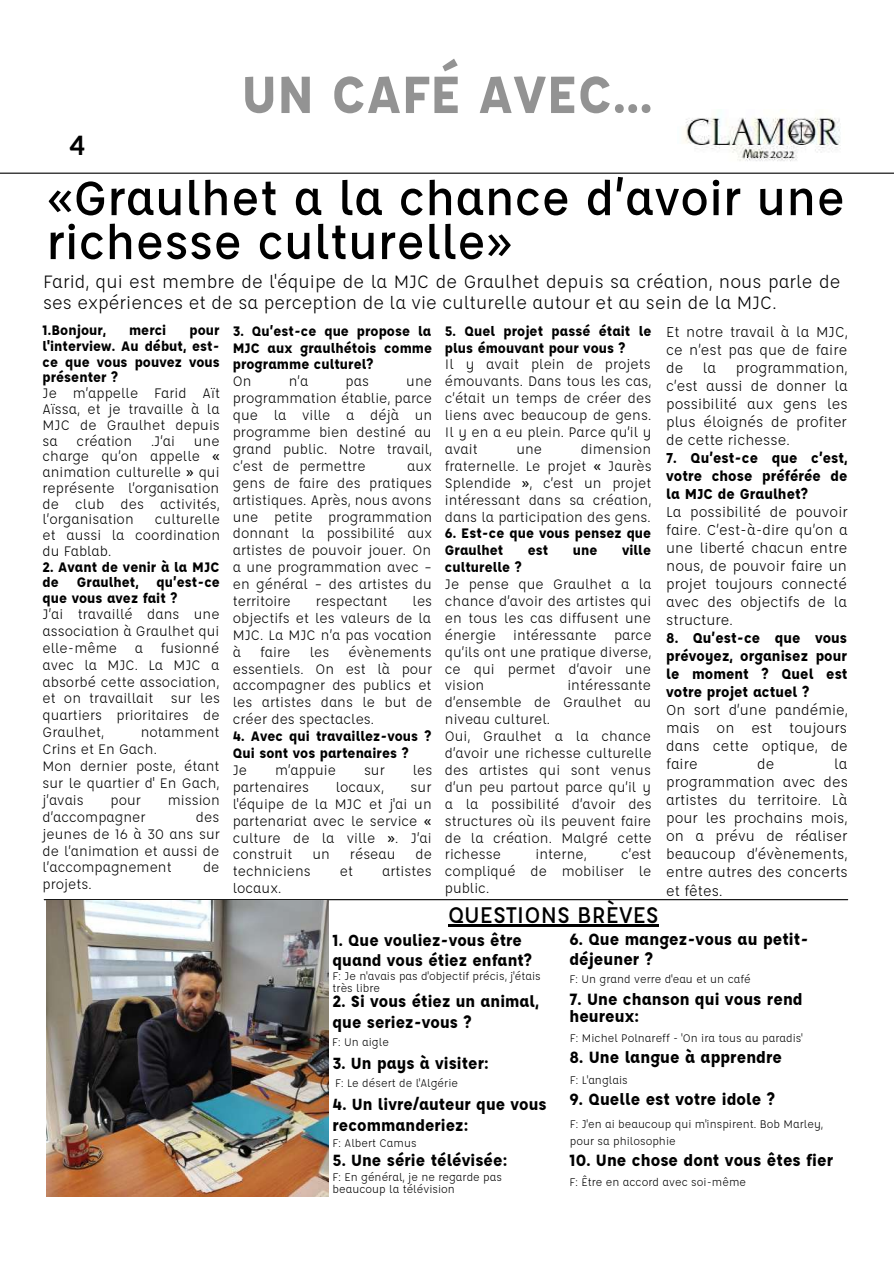
<style>
.page{position:relative;width:894px;height:1264px;background:#fff}
.page>*{position:absolute;margin:0;border:0;box-sizing:border-box;transform-origin:0 0}
.t1{font:700 57px "Affogato";color:#939393}
.t2{font:500 52.5px/44px "Affogato";color:#000}
.t3{font:800 26.25px "Lato";color:#000}
.t4{font:500 24.75px "Affogato";color:#000}
.t5{font:19.5px/21.5px "Affogato";color:#000}
.t6{font:700 17.85px/20.2px "Affogato";color:#000}
.t7{font:700 17.7px/20.5px "Affogato";color:#000}
.t8{font:15.6px/18px "Affogato";color:#000;text-align:justify}
.t9{font:700 15.6px/18px "Affogato";color:#000;text-align:justify}
.t10{font:15px/17px "Affogato";color:#000;text-align:justify}
.t11{font:700 15px/15.8px "Affogato";color:#000;text-align:justify}
.t12{font:12px/12px "Affogato";color:#000}
.s1{font-family:"Noto Sans";font-weight:400}
.s2{font-family:"Noto Sans"}
</style>
<div class="page">
<hr style="left:0;top:173px;width:893px;height:1px;background:#000">
<hr style="left:44px;top:899px;width:803px;height:1px;background:#000">
<img style="left:47px;top:900px;width:281px;height:296px">
<hr style="left:448px;top:924px;width:210px;height:3px;background:#000">
<img style="left:685px;top:117px;width:156px;height:45px">
<h3 class="t3" style="left:70px;top:129px;width:17px">4</h3>
<h1 class="t1" style="left:241px;top:58px;width:412px">UN CAFÉ AVEC...</h1>
<h2 class="t2" style="left:47px;top:174px;width:800px"><span class="s1">«</span>Graulhet a la chance d’avoir une richesse culturelle<span class="s1">»</span></h2>
<h3 class="t5" style="left:43px;top:270px;width:798px">Farid, qui est membre de l'équipe de la MJC de Graulhet depuis sa création, nous parle de ses expériences et de sa perception de la vie culturelle autour et au sein de la MJC.</h3>
<p class="t11" style="left:43px;top:322px;width:65px">1.Bonjour,</p>
<p class="t11" style="left:129px;top:322px;width:39px">merci</p>
<p class="t11" style="left:43px;top:322px;width:179px;text-indent:147px">pour l'interview. Au début, est&shy;ce que vous pouvez vous présenter ?</p>
<p class="t10" style="left:43px;top:385px;width:179px;line-height:15.8px">Je m’appelle Farid Aït Aïssa, et je travaille à la MJC de Graulhet depuis sa</p>
<p class="t10" style="left:77px;top:431px;width:57px">création</p>
<p class="t10" style="left:151px;top:431px;width:26px">.J’ai</p>
<p class="t10" style="left:43px;top:432px;width:179px;line-height:15.8px;text-indent:151px">une charge qu’on appelle <span class="s2">« </span>animation culturelle <span class="s2">»</span> qui représente l’organisation de club des activités, l’organisation</p>
<p class="t10" style="left:43px;top:511px;width:179px;line-height:15.8px;text-indent:112px">culturelle et aussi la coordination du Fablab.</p>
<p class="t11" style="left:43px;top:558px;width:179px">2. Avant de venir à la MJC de Graulhet, qu’est-ce que vous avez fait ?</p>
<p class="t10" style="left:43px;top:605px;width:179px">J’ai travaillé dans une association à Graulhet qui elle-même a fusionné avec la MJC. La MJC a absorbé cette association, et on travaillait sur les quartiers prioritaires de Graulhet,</p>
<p class="t10" style="left:43px;top:723px;width:178px;text-align:left;text-indent:98px">notamment<br>Crins et En Gach.<br>Mon dernier poste, étant sur le quartier d' En Gach, j’avais</p>
<p class="t10" style="left:111px;top:790px;width:32px">pour</p>
<p class="t10" style="left:168px;top:790px;width:54px">mission</p>
<p class="t10" style="left:43px;top:807px;width:104px">d’accompagner</p>
<p class="t10" style="left:43px;top:807px;width:179px;text-indent:153px">des jeunes de 16 à 30 ans sur de l’animation et aussi de l’accompagnement</p>
<p class="t10" style="left:203px;top:858px;width:18px">de</p>
<p class="t10" style="left:43px;top:875px;width:51px">projets.</p>
<p class="t11" style="left:233px;top:321px;width:201px;line-height:17px">3. Qu’est-ce que propose la MJC aux graulhétois comme programme culturel?</p>
<p class="t10" style="left:233px;top:372px;width:20px">On</p>
<p class="t10" style="left:289px;top:372px;width:21px">n’a</p>
<p class="t10" style="left:345px;top:372px;width:25px">pas</p>
<p class="t10" style="left:233px;top:372px;width:201px;text-indent:173px">une programmation établie, parce que la ville a déjà un programme bien destiné au grand public. Notre travail, c’est de permettre</p>
<p class="t10" style="left:233px;top:457px;width:201px;text-indent:174px">aux gens de faire des pratiques artistiques. Après, nous avons une petite programmation donnant la possibilité aux artistes de pouvoir jouer. On a une programmation avec – en général – des artistes du territoire</p>
<p class="t10" style="left:233px;top:592px;width:201px;text-indent:180px">les objectifs et les valeurs de la MJC. La MJC n’a pas vocation à</p>
<p class="t10" style="left:316px;top:592px;width:73px">respectant</p>
<p class="t10" style="left:233px;top:642px;width:201px;text-indent:116px">évènements essentiels. On est là pour accompagner des publics et les artistes dans le but de créer des spectacles.</p>
<p class="t11" style="left:233px;top:727px;width:200px;line-height:17px">4. Avec qui travaillez-vous ?<br>Qui sont vos partenaires ?</p>
<p class="t10" style="left:233px;top:761px;width:16px">Je</p>
<p class="t10" style="left:275px;top:761px;width:63px">m’appuie</p>
<p class="t10" style="left:364px;top:761px;width:22px">sur</p>
<p class="t10" style="left:412px;top:761px;width:21px">les</p>
<p class="t10" style="left:233px;top:777px;width:78px">partenaires</p>
<p class="t10" style="left:335px;top:777px;width:50px">locaux,</p>
<p class="t10" style="left:260px;top:642px;width:32px">faire</p>
<p class="t10" style="left:309px;top:642px;width:21px">les</p>
<p class="t10" style="left:233px;top:777px;width:200px;text-indent:178px">sur l'équipe de la MJC et j'ai un partenariat avec le service <span class="s2">« </span>culture de la ville <span class="s2">»</span>. J’ai construit</p>
<p class="t10" style="left:312px;top:845px;width:19px">un</p>
<p class="t10" style="left:350px;top:845px;width:47px">réseau</p>
<p class="t10" style="left:415px;top:845px;width:18px">de</p>
<p class="t10" style="left:233px;top:862px;width:80px">techniciens</p>
<p class="t10" style="left:340px;top:862px;width:15px">et</p>
<p class="t10" style="left:382px;top:862px;width:51px">artistes</p>
<p class="t10" style="left:233px;top:879px;width:50px">locaux.</p>
<p class="t11" style="left:445px;top:321px;width:208px;line-height:17px">5. Quel projet passé était le plus émouvant pour vous ?</p>
<p class="t10" style="left:445px;top:355px;width:208px">Il y avait plein de projets émouvants. Dans tous les cas, c’était un temps de créer des liens avec beaucoup de gens.<br>Il y en a eu plein. Parce qu’il y avait</p>
<p class="t10" style="left:445px;top:440px;width:208px;text-indent:136px">dimension fraternelle. Le projet <span class="s2">«</span> Jaurès Splendide <span class="s2">»</span>, c’est un projet intéressant dans sa création, dans la participation des gens.</p>
<p class="t11" style="left:445px;top:524px;width:208px;line-height:17px">6. Est-ce que vous pensez que<br>Graulhet</p>
<p class="t10" style="left:516px;top:440px;width:27px">une</p>
<p class="t11" style="left:527px;top:542px;width:22px">est</p>
<p class="t11" style="left:572px;top:542px;width:26px">une</p>
<p class="t11" style="left:622px;top:542px;width:31px">ville</p>
<p class="t11" style="left:445px;top:559px;width:78px">culturelle ?</p>
<p class="t10" style="left:445px;top:575px;width:208px">Je pense que Graulhet a la chance d’avoir des artistes qui en tous les cas diffusent une énergie intéressante parce qu’ils ont une pratique diverse, ce qui permet d’avoir une vision</p>
<p class="t10" style="left:445px;top:676px;width:208px;text-align:left;text-indent:122px">intéressante d’ensemble de Graulhet au niveau culturel.<br>Oui, Graulhet a la chance d’avoir une richesse culturelle des artistes qui sont venus d’un peu partout parce qu’il y a la possibilité d’avoir des structures où ils peuvent faire de la création. Malgré cette richesse</p>
<p class="t10" style="left:445px;top:845px;width:208px;text-indent:176px">c’est compliqué de mobiliser le public.</p>
<p class="t10" style="left:535px;top:845px;width:52px">interne,</p>
<h3 class="t4" style="left:448px;top:898px;width:212px">QUESTIONS BRÈVES</h3>
<p class="t8" style="left:666px;top:322px;width:183px">Et notre travail à la MJC, ce n’est pas que de faire de la</p>
<p class="t8" style="left:666px;top:358px;width:183px;text-indent:70px">programmation, c’est aussi de donner la possibilité aux gens les plus éloignés de profiter de cette richesse.</p>
<p class="t9" style="left:666px;top:448px;width:183px">7. Qu’est-ce que c’est, votre chose préférée de la MJC de Graulhet?</p>
<p class="t8" style="left:666px;top:502px;width:183px">La possibilité de pouvoir faire. C’est-à-dire qu’on a une liberté chacun entre nous, de pouvoir faire un projet toujours connecté avec des objectifs de la structure.</p>
<p class="t9" style="left:666px;top:628px;width:183px">8. Qu’est-ce que vous prévoyez, organisez pour le moment ? Quel est votre projet actuel ?</p>
<p class="t8" style="left:666px;top:700px;width:183px">On sort d’une pandémie, mais on est toujours dans cette optique, de faire</p>
<p class="t8" style="left:757px;top:754px;width:19px">de</p>
<p class="t8" style="left:666px;top:754px;width:183px;text-indent:168px">la programmation avec des artistes du territoire. Là pour les prochains mois, on a prévu de réaliser beaucoup d’évènements, entre autres des concerts et fêtes.</p>
<p class="t7" style="left:332px;top:928px;width:201px">1. Que vouliez-vous être quand vous étiez enfant?</p>
<p class="t7" style="left:332px;top:990px;width:208px">2. Si vous étiez un animal, que seriez-vous ?</p>
<p class="t7" style="left:332px;top:1052px;width:158px">3. Un pays à visiter:</p>
<p class="t7" style="left:332px;top:1093px;width:216px">4. Un livre/auteur que vous recommanderiez:</p>
<p class="t6" style="left:569px;top:928px;width:240px">6. Que mangez-vous au petit&shy;déjeuner ?</p>
<p class="t6" style="left:569px;top:989px;width:235px;line-height:17px">7. Une chanson qui vous rend heureux:</p>
<p class="t6" style="left:569px;top:1046px;width:214px">8. Une langue à apprendre</p>
<p class="t6" style="left:569px;top:1088px;width:207px">9. Quelle est votre idole ?</p>
<p class="t12" style="left:332px;top:969px;width:210px">F: Je n'avais pas d'objectif précis, j'étais très libre</p>
<p class="t12" style="left:569px;top:973px;width:183px">F: Un grand verre d'eau et un café</p>
<p class="t12" style="left:569px;top:1031px;width:234px">F: Michel Polnareff - 'On ira tous au paradis'</p>
<p class="t12" style="left:332px;top:1035px;width:58px">F: Un aigle</p>
<p class="t12" style="left:335px;top:1076px;width:124px">F: Le désert de l'Algérie</p>
<p class="t12" style="left:569px;top:1073px;width:59px">F: L'anglais</p>
<p class="t12" style="left:569px;top:1115px;width:255px;line-height:16px">F: J'en ai beaucoup qui m'inspirent. Bob Marley, pour sa philosophie</p>
<p class="t12" style="left:569px;top:1175px;width:178px">F: Être en accord avec soi-même</p>
<p class="t12" style="left:332px;top:1136px;width:85px">F: Albert Camus</p>
<p class="t6" style="left:569px;top:1149px;width:265px">10. Une chose dont vous êtes fier</p>
<p class="t7" style="left:332px;top:1149px;width:176px">5. Une série télévisée:</p>
<p class="t12" style="left:332px;top:1170px;width:171px">F: En général, je ne regarde pas beaucoup la télévision</p>
</div>
